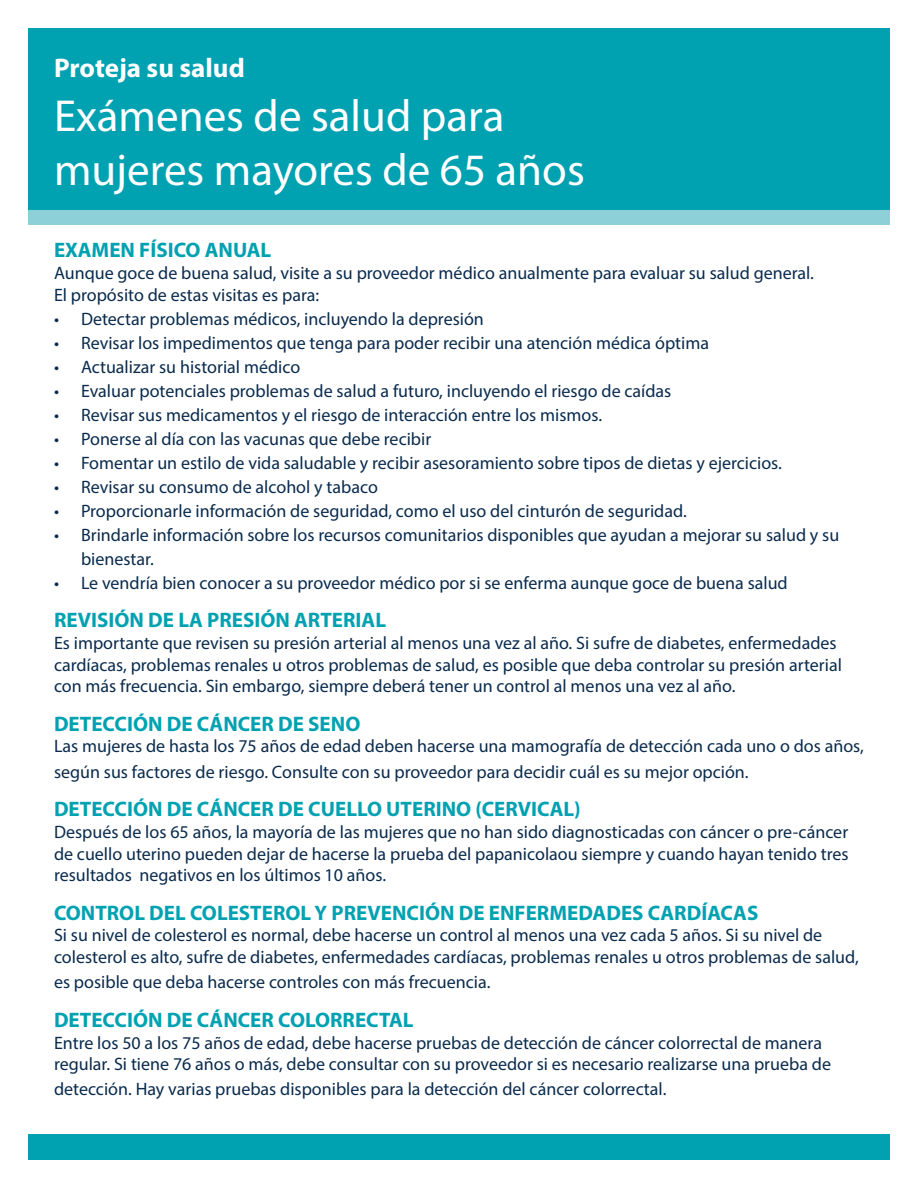
<style>
.page{position:relative;width:918px;height:1188px;background:#fff}
.page>*{position:absolute;margin:0;border:0;box-sizing:border-box;transform-origin:0 0}
.t1{font:45px/54px "Myriad Pro";color:#fff}
.t2{font:700 27px "Myriad Pro";color:#fff}
.t3{font:700 21px "Myriad Pro";color:#00a1b1}
.t4{font:18px/21.6px "Myriad Pro";color:#0a2b4d}
</style>
<div class="page">
<div style="left:28px;top:43px;width:862px;height:182px;background:#8dd0d8"></div>
<div style="left:28px;top:28px;width:862px;height:182px;background:#00a1b1"></div>
<div style="left:28px;top:1134px;width:862px;height:26px;background:#00a1b1"></div>
<p class="t2" style="left:54px;top:51px;width:192px">Proteja su salud</p>
<p class="t1" style="left:54px;top:88px;width:532px">Exámenes de salud para mujeres mayores de 65 años</p>
<p class="t3" style="left:54px;top:237px;width:219px">EXAMEN FÍSICO ANUAL</p>
<p class="t4" style="left:54px;top:262px;width:762px">Aunque goce de buena salud, visite a su proveedor médico anualmente para evaluar su salud general.</p>
<p class="t4" style="left:54px;top:284px;width:267px">El propósito de estas visitas es para:</p>
<p class="t4" style="left:54px;top:308px;width:431px">• Detectar problemas médicos, incluyendo la depresión</p>
<p class="t4" style="left:54px;top:332px;width:657px">• Revisar los impedimentos que tenga para poder recibir una atención médica óptima</p>
<p class="t4" style="left:54px;top:356px;width:248px">• Actualizar su historial médico</p>
<p class="t4" style="left:54px;top:380px;width:619px">• Evaluar potenciales problemas de salud a futuro, incluyendo el riesgo de caídas</p>
<p class="t4" style="left:54px;top:404px;width:550px">• Revisar sus medicamentos y el riesgo de interacción entre los mismos.</p>
<p class="t4" style="left:54px;top:428px;width:379px">• Ponerse al día con las vacunas que debe recibir</p>
<p class="t4" style="left:54px;top:452px;width:729px">• Fomentar un estilo de vida saludable y recibir asesoramiento sobre tipos de dietas y ejercicios.</p>
<p class="t4" style="left:54px;top:476px;width:325px">• Revisar su consumo de alcohol y tabaco</p>
<p class="t4" style="left:54px;top:500px;width:634px">• Proporcionarle información de seguridad, como el uso del cinturón de seguridad.</p>
<p class="t4" style="left:81px;top:522px;width:760px;line-height:24px;text-indent:-27px">• Brindarle información sobre los recursos comunitarios disponibles que ayudan a mejorar su salud y su bienestar.</p>
<p class="t4" style="left:54px;top:572px;width:735px">• Le vendría bien conocer a su proveedor médico por si se enferma aunque goce de buena salud</p>
<p class="t3" style="left:54px;top:607px;width:334px">REVISIÓN DE LA PRESIÓN ARTERIAL</p>
<p class="t4" style="left:54px;top:632px;width:790px">Es importante que revisen su presión arterial al menos una vez al año. Si sufre de diabetes, enfermedades cardíacas, problemas renales u otros problemas de salud, es posible que deba controlar su presión arterial con más frecuencia. Sin embargo, siempre deberá tener un control al menos una vez al año.</p>
<p class="t3" style="left:54px;top:710px;width:308px">DETECCIÓN DE CÁNCER DE SENO</p>
<p class="t4" style="left:54px;top:734px;width:811px;line-height:25.2px">Las mujeres de hasta los 75 años de edad deben hacerse una mamografía de detección cada uno o dos años, según sus factores de riesgo. Consulte con su proveedor para decidir cuál es su mejor opción.</p>
<p class="t3" style="left:54px;top:796px;width:528px">DETECCIÓN DE CÁNCER DE CUELLO UTERINO (CERVICAL)</p>
<p class="t4" style="left:54px;top:821px;width:796px;text-align:justify">Después de los 65 años, la mayoría de las mujeres que no han sido diagnosticadas con cáncer o pre-cáncer de cuello uterino pueden dejar de hacerse la prueba del papanicolaou siempre y cuando hayan tenido tres resultados negativos en los últimos 10 años.</p>
<p class="t3" style="left:54px;top:899px;width:706px">CONTROL DEL COLESTEROL Y PREVENCIÓN DE ENFERMEDADES CARDÍACAS</p>
<p class="t4" style="left:54px;top:924px;width:806px">Si su nivel de colesterol es normal, debe hacerse un control al menos una vez cada 5 años. Si su nivel de colesterol es alto, sufre de diabetes, enfermedades cardíacas, problemas renales u otros problemas de salud,</p>
<p class="t4" style="left:54px;top:971px;width:438px">es posible que deba hacerse controles con más frecuencia.</p>
<p class="t3" style="left:54px;top:1006px;width:361px">DETECCIÓN DE CÁNCER COLORRECTAL</p>
<p class="t4" style="left:54px;top:1031px;width:779px">Entre los 50 a los 75 años de edad, debe hacerse pruebas de detección de cáncer colorrectal de manera regular. Si tiene 76 años o más, debe consultar con su proveedor si es necesario realizarse una prueba de</p>
<p class="t4" style="left:54px;top:1078px;width:614px">detección. Hay varias pruebas disponibles para la detección del cáncer colorrectal.</p>
</div>
